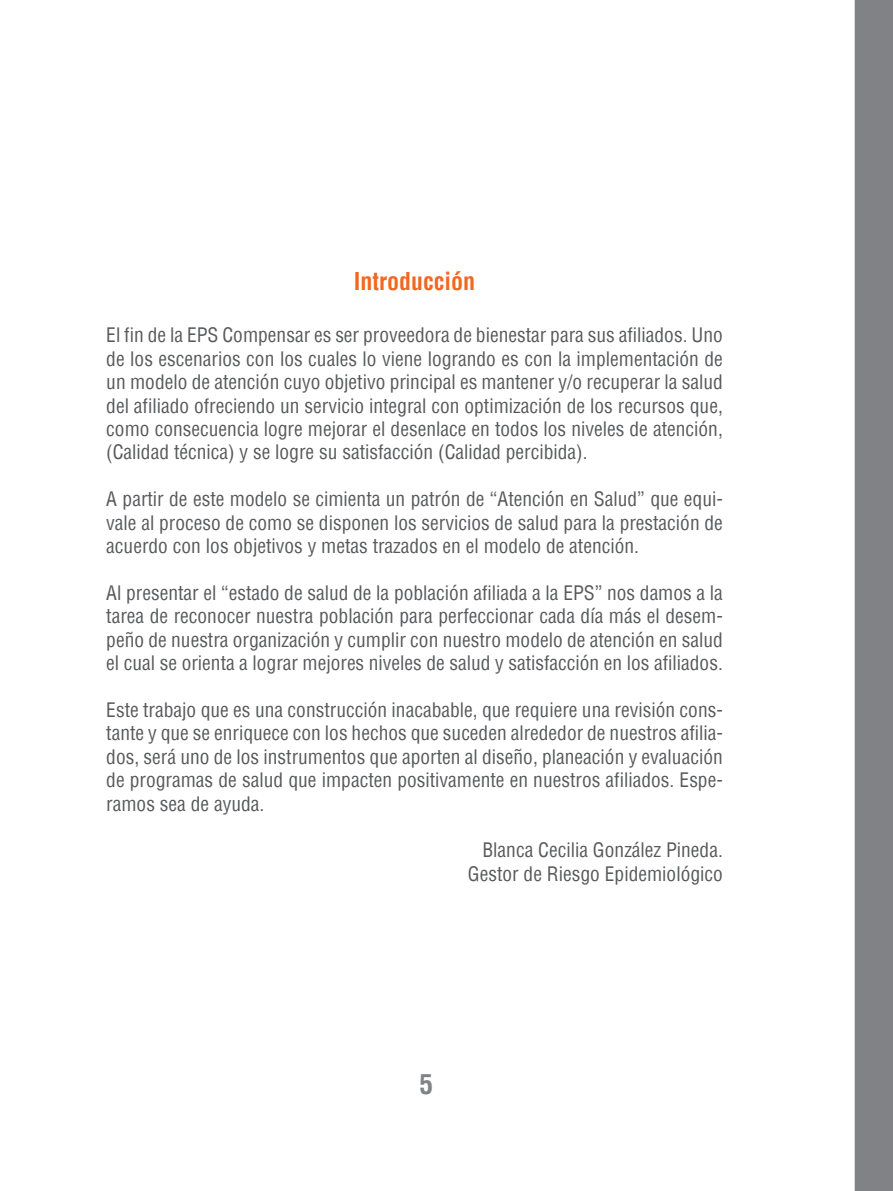
<style>
.page{position:relative;width:893px;height:1191px;background:#fff}
.page>*{position:absolute;margin:0;border:0;box-sizing:border-box;transform-origin:0 0}
.t1{font:700 condensed 27px "Helvetica";color:#808285}
.t2{font:700 condensed 24px "Helvetica";color:#f26722}
.t3{font:condensed 19.5px/23.4px "Helvetica";color:#58595b;text-align:justify}
</style>
<div class="page">
<div style="left:855px;top:0;width:38px;height:1191px;background:#808285"></div>
<p class="t2" style="left:354px;top:266px;width:123px">Introducción</p>
<p class="t3" style="left:106px;top:323px;width:618px">El fin de la EPS Compensar es ser proveedora de bienestar para sus afiliados. Uno de los escenarios con los cuales lo viene logrando es con la implementación de un modelo de atención cuyo objetivo principal es mantener y/o recuperar la salud del afiliado ofreciendo un servicio integral con optimización de los recursos que, como consecuencia logre mejorar el desenlace en todos los niveles de atención, (Calidad técnica) y se logre su satisfacción (Calidad percibida).</p>
<p class="t3" style="left:106px;top:487px;width:618px">A partir de este modelo se cimienta un patrón de “Atención en Salud” que equi&shy;vale al proceso de como se disponen los servicios de salud para la prestación de acuerdo con los objetivos y metas trazados en el modelo de atención.</p>
<p class="t3" style="left:106px;top:581px;width:618px">Al presentar el “estado de salud de la población afiliada a la EPS” nos damos a la tarea de reconocer nuestra población para perfeccionar cada día más el desem&shy;peño de nuestra organización y cumplir con nuestro modelo de atención en salud el cual se orienta a lograr mejores niveles de salud y satisfacción en los afiliados.</p>
<p class="t3" style="left:106px;top:698px;width:618px">Este trabajo que es una construcción inacabable, que requiere una revisión cons&shy;tante y que se enriquece con los hechos que suceden alrededor de nuestros afilia&shy;dos, será uno de los instrumentos que aporten al diseño, planeación y evaluación de programas de salud que impacten positivamente en nuestros afiliados. Espe&shy;ramos sea de ayuda.</p>
<p class="t3" style="left:468px;top:838px;width:257px;text-align:right">Blanca Cecilia González Pineda.<br>Gestor de Riesgo Epidemiológico</p>
<h1 class="t1" style="left:420px;top:1066px;width:15px">5</h1>
</div>
